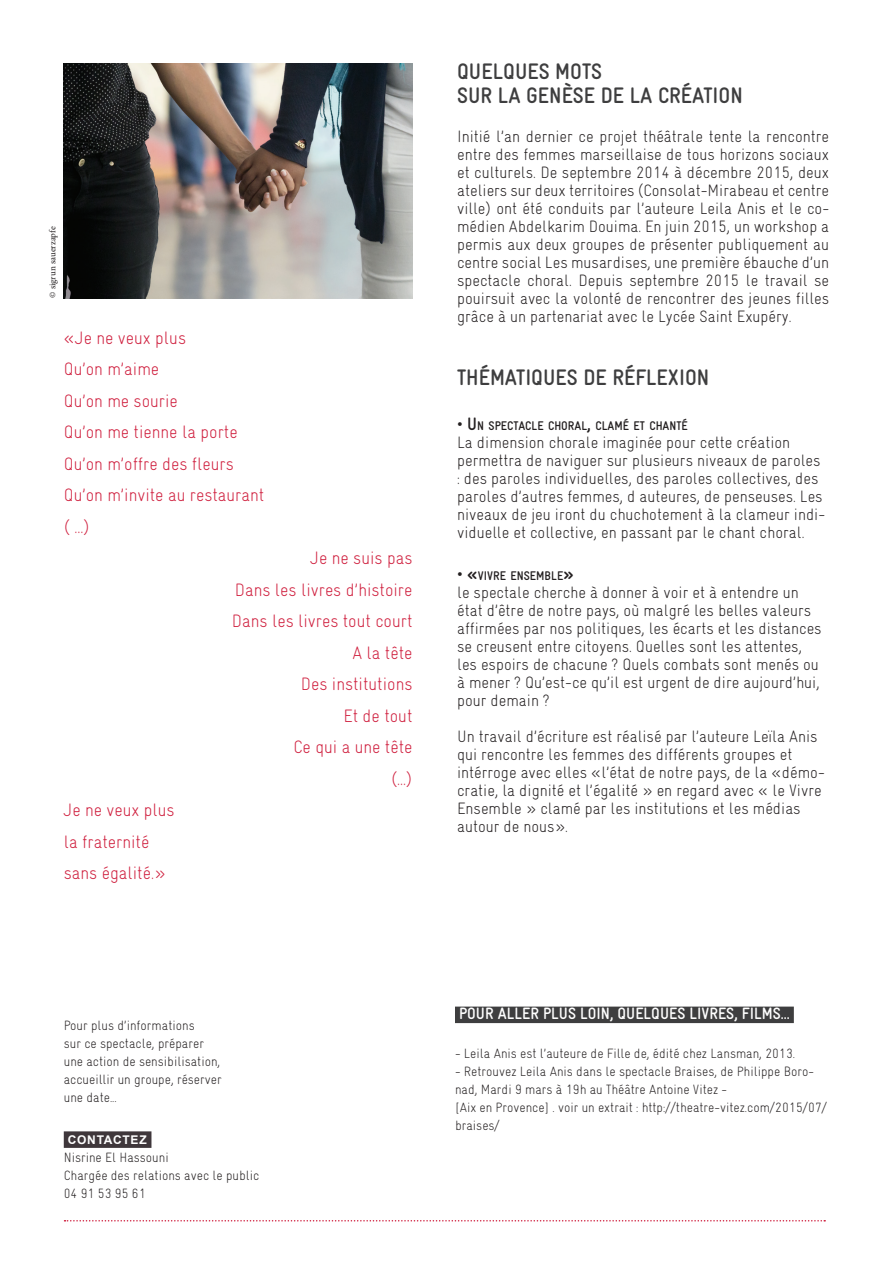
<style>
.page{position:relative;width:893px;height:1263px;background:#fff}
.page>*{position:absolute;margin:0;border:0;box-sizing:border-box;transform-origin:0 0}
.t1{font:700 22.5px "Gravur Condensed";color:#3e3e3f}
.t2{font:300 18px/31.5px "Gravur Condensed";color:#cf1e3d}
.t3{font:300 16.5px/18px "Gravur Condensed";color:#231f20}
.t4{font:700 16.5px "Gravur Condensed";color:#fff}
.t5{font:300 13.5px/18px "Gravur Condensed";color:#231f20}
.t6{font:700 12.6px "Gravur Condensed";color:#231f20}
.t7{font:700 12px "Arial";letter-spacing:.06em;color:#fff}
.t8{font:9px "Minion Pro";color:#231f20}
.s1{font-size:18px}
</style>
<div class="page">
<img style="left:64px;top:64px;width:348px;height:235px">
<div style="left:64px;top:1131px;width:87px;height:17px;background:#3f373b"></div>
<svg style="left:65px;top:1220px;width:760px;height:1px"></svg>
<div style="left:455px;top:1006px;width:339px;height:17px;background:#3e3e3f"></div>
<p class="t8" style="left:47px;top:298px;width:73px;rotate:-90deg">© sigrun sauerzapfe</p>
<p class="t2" style="left:64px;top:322px;width:202px">«Je ne veux plus<br>Qu’on m’aime<br>Qu’on me sourie<br>Qu’on me tienne la porte<br>Qu’on m’offre des fleurs<br>Qu’on m’invite au restaurant ( ...)</p>
<p class="t2" style="left:232px;top:542px;width:182px;text-align:right">Je ne suis pas<br>Dans les livres d’histoire<br>Dans les livres tout court<br>A la tête<br>Des institutions<br>Et de tout<br>Ce qui a une tête<br>(...)</p>
<p class="t2" style="left:64px;top:794px;width:112px">Je ne veux plus la fraternité sans égalité.»</p>
<h1 class="t1" style="left:457px;top:59px;width:70px">QUELQUES</h1>
<h1 class="t1" style="left:555px;top:59px;width:13px">MOTS</h1>
<h1 class="t1" style="left:457px;top:83px;width:13px">SUR</h1>
<h1 class="t1" style="left:498px;top:83px;width:247px">LA GENÈSE DE LA CRÉATION</h1>
<p class="t3" style="left:457px;top:128px;width:374px;text-align:justify">Initié l’an dernier ce projet théâtrale tente la rencontre entre des femmes marseillaise de tous horizons sociaux et culturels. De septembre 2014 à décembre 2015, deux ateliers sur deux territoires (Consolat-Mirabeau et centre ville) ont été conduits par l’auteure Leila Anis et le co&shy;médien Abdelkarim Douima. En juin 2015, un workshop a permis aux deux groupes de présenter publiquement au centre social Les musardises, une première ébauche d’un spectacle choral. Depuis septembre 2015 le travail se pouirsuit avec la volonté de rencontrer des jeunes filles grâce à un partenariat avec le Lycée Saint Exupéry.</p>
<h1 class="t1" style="left:457px;top:365px;width:44px">THÉMATI</h1>
<h1 class="t1" style="left:531px;top:365px;width:24px">QUES</h1>
<h1 class="t1" style="left:583px;top:365px;width:106px">DE RÉFLEXION</h1>
<p class="t6" style="left:457px;top:419px;width:232px"><span class="s1">• U</span>N SPECTACLE CHORAL<span class="s1">,</span> CLAMÉ ET CHANTÉ</p>
<p class="t3" style="left:457px;top:434px;width:370px">La dimension chorale imaginée pour cette création permettra de naviguer sur plusieurs niveaux de paroles : des paroles individuelles, des paroles collectives, des paroles d’autres femmes, d auteures, de penseuses. Les niveaux de jeu iront du chuchotement à la clameur indi&shy;viduelle et collective, en passant par le chant choral.</p>
<p class="t6" style="left:457px;top:569px;width:118px"><span class="s1">• «</span>VIVRE ENSEMBLE<span class="s1">»</span></p>
<p class="t3" style="left:457px;top:584px;width:366px">le spectale cherche à donner à voir et à entendre un état d’être de notre pays, où malgré les belles valeurs affirmées par nos politiques, les écarts et les distances se creusent entre citoyens. Quelles sont les attentes, les espoirs de chacune ? Quels combats sont menés ou à mener ? Qu’est-ce qu’il est urgent de dire aujourd’hui, pour demain ?</p>
<p class="t3" style="left:457px;top:728px;width:369px">Un travail d’écriture est réalisé par l’auteure Leïla Anis qui rencontre les femmes des différents groupes et intérroge avec elles «l’état de notre pays, de la «démo&shy;cratie, la dignité et l’égalité » en regard avec « le Vivre Ensemble » clamé par les institutions et les médias autour de nous».</p>
<p class="t5" style="left:64px;top:1016px;width:159px">Pour plus d’informations<br>sur ce spectacle, préparer une action de sensibilisation, accueillir un groupe, réserver une date...</p>
<p class="t7" style="left:68px;top:1132px;width:80px">CONTACTEZ</p>
<p class="t5" style="left:64px;top:1148px;width:197px">Nisrine El Hassouni<br>Chargée des relations avec le public<br>04 91 53 95 61</p>
<p class="t4" style="left:459px;top:1004px;width:18px">POUR</p>
<p class="t4" style="left:498px;top:1004px;width:10px">ALLER</p>
<p class="t4" style="left:543px;top:1004px;width:17px">PLUS</p>
<p class="t4" style="left:580px;top:1004px;width:8px">LOIN</p>
<p class="t4" style="left:610px;top:1004px;width:181px">, QUELQUES LIVRES, FILMS...</p>
<p class="t5" style="left:455px;top:1045px;width:342px">- Leila Anis est l’auteure de Fille de, édité chez Lansman, 2013.</p>
<p class="t5" style="left:455px;top:1063px;width:374px">- Retrouvez Leila Anis dans le spectacle Braises, de Philippe Boro&shy;nad, Mardi 9 mars à 19h au Théâtre Antoine Vitez -<br>[Aix en Provence] . voir un extrait : http://theatre-vitez.com/2015/07/ braises/</p>
</div>
